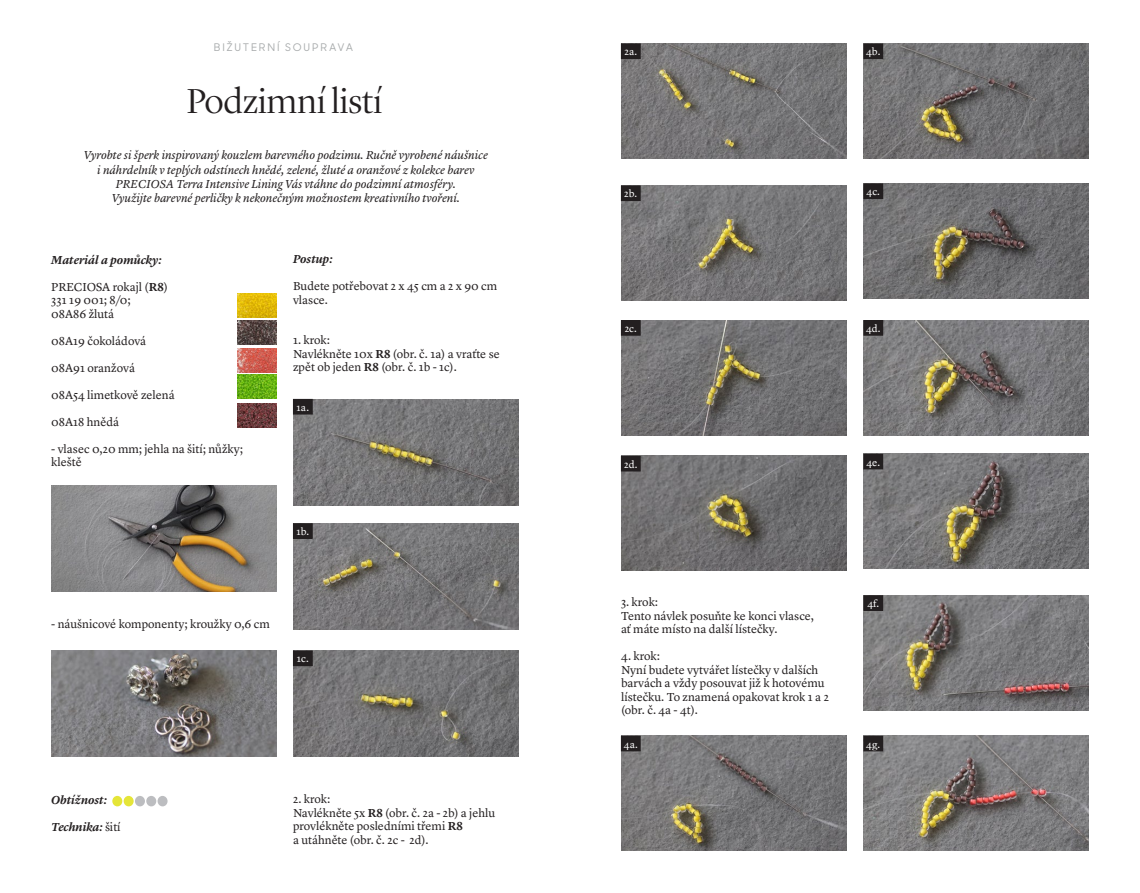
<style>
.page{position:relative;width:1140px;height:893px;background:#fff}
.page>*{position:absolute;margin:0;border:0;box-sizing:border-box;transform-origin:0 0}
.t1{font:300 36px "Lyon Display";letter-spacing:.005em;color:#231f20}
.t2{font:12px/13.5px "Lyon Text";color:#231f20}
.t3{font:italic 12px/14.4px "Lyon Text";letter-spacing:-.005em;color:#231f20;text-align:center}
.t4{font:italic 600 12px "Lyon Text";letter-spacing:-.005em;color:#231f20}
.t5{font:10.5px "Lyon Text";color:#fff}
.t6{font:500 10.5px "Sharp Sans Display No 1";letter-spacing:.165em;color:#a8abac}
.s1{font-weight:600}
.s2{font-weight:400;font-style:normal}
</style>
<div class="page">
<img style="left:238px;top:293px;width:38px;height:25px">
<img style="left:238px;top:320px;width:38px;height:24px">
<img style="left:238px;top:349px;width:38px;height:50px">
<img style="left:238px;top:403px;width:38px;height:24px">
<img style="left:51px;top:486px;width:225px;height:106px">
<img style="left:293px;top:399px;width:225px;height:106px">
<img style="left:293px;top:523px;width:225px;height:107px">
<img style="left:293px;top:651px;width:225px;height:106px">
<img style="left:51px;top:651px;width:226px;height:106px">
<img style="left:621px;top:44px;width:225px;height:114px">
<img style="left:621px;top:186px;width:225px;height:114px">
<img style="left:621px;top:320px;width:225px;height:115px">
<img style="left:621px;top:456px;width:225px;height:115px">
<img style="left:621px;top:736px;width:225px;height:115px">
<div style="left:293px;top:399px;width:19px;height:15px;background:#231f20"></div>
<div style="left:293px;top:399px;width:20px;height:15px;border:1px solid #231f20"></div>
<div style="left:293px;top:524px;width:19px;height:14px;background:#231f20"></div>
<div style="left:293px;top:523px;width:20px;height:16px;border:1px solid #231f20"></div>
<div style="left:293px;top:651px;width:19px;height:15px;background:#231f20"></div>
<div style="left:293px;top:651px;width:20px;height:15px;border:1px solid #231f20"></div>
<div style="left:621px;top:44px;width:19px;height:15px;background:#231f20"></div>
<div style="left:621px;top:186px;width:19px;height:15px;background:#231f20"></div>
<div style="left:621px;top:321px;width:19px;height:14px;background:#231f20"></div>
<div style="left:621px;top:320px;width:19px;height:16px;border:1px solid #231f20"></div>
<div style="left:621px;top:456px;width:19px;height:15px;background:#231f20"></div>
<div style="left:621px;top:736px;width:19px;height:15px;background:#231f20"></div>
<img style="left:863px;top:44px;width:226px;height:114px">
<img style="left:863px;top:183px;width:226px;height:115px">
<img style="left:863px;top:320px;width:226px;height:115px">
<img style="left:863px;top:454px;width:226px;height:115px">
<img style="left:863px;top:595px;width:226px;height:115px">
<img style="left:863px;top:736px;width:226px;height:115px">
<div style="left:864px;top:44px;width:18px;height:15px;background:#231f20"></div>
<div style="left:863px;top:44px;width:20px;height:15px;border:1px solid #231f20"></div>
<div style="left:864px;top:184px;width:18px;height:14px;background:#231f20"></div>
<div style="left:863px;top:183px;width:20px;height:16px;border:1px solid #231f20"></div>
<div style="left:864px;top:321px;width:18px;height:14px;background:#231f20"></div>
<div style="left:863px;top:320px;width:20px;height:16px;border:1px solid #231f20"></div>
<div style="left:864px;top:454px;width:18px;height:15px;background:#231f20"></div>
<div style="left:863px;top:454px;width:20px;height:15px;border:1px solid #231f20"></div>
<div style="left:864px;top:596px;width:18px;height:14px;background:#231f20"></div>
<div style="left:863px;top:595px;width:20px;height:16px;border:1px solid #231f20"></div>
<div style="left:864px;top:736px;width:18px;height:15px;background:#231f20"></div>
<div style="left:863px;top:736px;width:20px;height:15px;border:1px solid #231f20"></div>
<div style="left:112px;top:796px;width:10px;height:10px;background:#e5e538;border-radius:50%"></div>
<div style="left:124px;top:796px;width:10px;height:10px;background:#e5e538;border-radius:50%"></div>
<div style="left:157px;top:796px;width:11px;height:10px;background:#bcbdc0;border-radius:50%"></div>
<div style="left:146px;top:796px;width:10px;height:10px;background:#bcbdc0;border-radius:50%"></div>
<div style="left:135px;top:796px;width:10px;height:10px;background:#bcbdc0;border-radius:50%"></div>
<p class="t6" style="left:214px;top:40px;width:141px">BIŽUTERNÍ SOUPRAVA</p>
<h1 class="t1" style="left:187px;top:75px;width:197px">Podzimní listí</h1>
<p class="t3" style="left:84px;top:147px;width:406px">Vyrobte si šperk inspirovaný kouzlem barevného podzimu. Ručně vyrobené náušnice i náhrdelník v teplých odstínech hnědé, zelené, žluté a oranžové z kolekce barev PRECIOSA Terra Intensive Lining Vás vtáhne do podzimní atmosféry.<br>Využijte barevné perličky k nekonečným možnostem kreativního tvoření.</p>
<p class="t4" style="left:51px;top:251px;width:112px">Materiál a pomůcky:</p>
<p class="t2" style="left:51px;top:279px;width:118px">PRECIOSA rokajl (<span class="s1">R8</span>)<br>331 19 001; 8/0;<br>08A86 žlutá</p>
<p class="t2" style="left:51px;top:333px;width:97px">08A19 čokoládová</p>
<p class="t2" style="left:51px;top:360px;width:85px">08A91 oranžová</p>
<p class="t2" style="left:51px;top:387px;width:125px">08A54 limetkově zelená</p>
<p class="t2" style="left:51px;top:414px;width:69px">08A18 hnědá</p>
<p class="t2" style="left:51px;top:441px;width:193px">- vlasec 0,20 mm; jehla na šití; nůžky; kleště</p>
<p class="t4" style="left:293px;top:250px;width:41px">Postup:</p>
<p class="t2" style="left:293px;top:279px;width:206px">Budete potřebovat 2 x 45 cm a 2 x 90 cm vlasce.</p>
<p class="t2" style="left:293px;top:333px;width:208px">1. krok:<br>Navlékněte 10x <span class="s1">R8</span> (obr. č. 1a) a vraťte se zpět ob jeden <span class="s1">R8</span> (obr. č. 1b - 1c).</p>
<p class="t5" style="left:297px;top:399px;width:14px">1a.</p>
<p class="t5" style="left:296px;top:523px;width:14px">1b.</p>
<p class="t2" style="left:51px;top:617px;width:220px">- náušnicové komponenty; kroužky 0,6 cm</p>
<p class="t5" style="left:297px;top:651px;width:13px">1c.</p>
<p class="t4" style="left:51px;top:791px;width:57px">Obtížnost:</p>
<p class="t4" style="left:51px;top:818px;width:71px">Technika: <span class="s2">šití</span></p>
<p class="t2" style="left:293px;top:792px;width:203px">2. krok:<br>Navlékněte 5x <span class="s1">R8</span> (obr. č. 2a - 2b) a jehlu provlékněte posledními třemi <span class="s1">R8<br></span>a utáhněte (obr. č. 2c - 2d).</p>
<p class="t5" style="left:624px;top:44px;width:14px">2a.</p>
<p class="t5" style="left:866px;top:44px;width:16px">4b.</p>
<p class="t5" style="left:624px;top:186px;width:15px">2b.</p>
<p class="t5" style="left:866px;top:184px;width:15px">4c.</p>
<p class="t5" style="left:624px;top:320px;width:14px">2c.</p>
<p class="t5" style="left:866px;top:320px;width:16px">4d.</p>
<p class="t5" style="left:624px;top:456px;width:15px">2d.</p>
<p class="t5" style="left:866px;top:454px;width:15px">4e.</p>
<p class="t2" style="left:621px;top:595px;width:195px">3. krok:<br>Tento návlek posuňte ke konci vlasce, ať máte místo na další lístečky.</p>
<p class="t2" style="left:621px;top:649px;width:209px">4. krok:<br>Nyní budete vytvářet lístečky v dalších barvách a vždy posouvat již k hotovému lístečku. To znamená opakovat krok 1 a 2 (obr. č. 4a - 4t).</p>
<p class="t5" style="left:624px;top:736px;width:15px">4a.</p>
<p class="t5" style="left:867px;top:595px;width:13px">4f.</p>
<p class="t5" style="left:866px;top:736px;width:16px">4g.</p>
</div>
